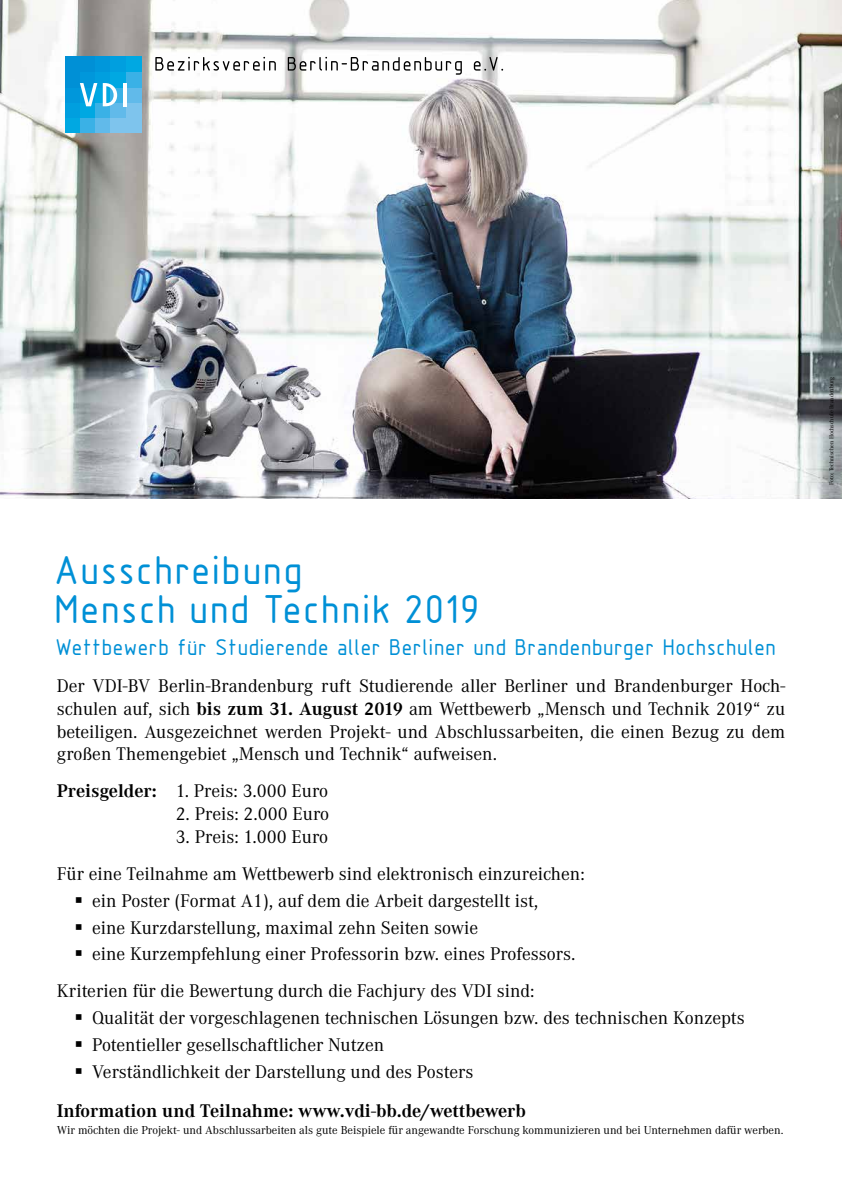
<style>
.page{position:relative;width:842px;height:1191px;background:#fff}
.page>*{position:absolute;margin:0;border:0;box-sizing:border-box;transform-origin:0 0}
.t1{font:41.8px/39.1px "Isonorm OT";letter-spacing:.075em;color:#0090d6}
.t2{font:23.7px "Isonorm OT";letter-spacing:.06em;color:#0090d6}
.t3{font:19px/22.8px "Corporate A";color:#000}
.t4{font:700 19px/39.4px "Corporate A";color:#000}
.t5{font:12px "Corporate A";color:#000}
.t6{font:6px "Corporate A";color:#000}
.s1{font-weight:700}
.s2{font-weight:400}
</style>
<div class="page">
<img style="left:0;top:0;width:842px;height:499px">
<div style="left:66px;top:117px;width:15px;height:15px;background:#00a8e2"></div>
<div style="left:81px;top:117px;width:15px;height:15px;background:#3ab1e6"></div>
<div style="left:96px;top:117px;width:15px;height:15px;background:#61baea"></div>
<div style="left:111px;top:117px;width:15px;height:15px;background:#7ec4ed"></div>
<div style="left:126px;top:117px;width:15px;height:15px;background:#7ec4ed"></div>
<div style="left:66px;top:102px;width:15px;height:15px;background:#009fdf"></div>
<div style="left:81px;top:102px;width:15px;height:15px;background:#00a8e2"></div>
<div style="left:96px;top:102px;width:15px;height:15px;background:#3ab1e6"></div>
<div style="left:111px;top:102px;width:15px;height:15px;background:#61baea"></div>
<div style="left:126px;top:102px;width:15px;height:15px;background:#7ec4ed"></div>
<div style="left:66px;top:87px;width:15px;height:15px;background:#0097db"></div>
<svg style="left:97px;top:87px;width:6px;height:15px"></svg>
<div style="left:111px;top:87px;width:15px;height:15px;background:#3ab1e6"></div>
<div style="left:126px;top:87px;width:15px;height:15px;background:#61baea"></div>
<div style="left:66px;top:72px;width:15px;height:15px;background:#0090d6"></div>
<div style="left:81px;top:72px;width:15px;height:15px;background:#0097db"></div>
<div style="left:96px;top:72px;width:15px;height:15px;background:#009fdf"></div>
<div style="left:111px;top:72px;width:15px;height:15px;background:#00a8e2"></div>
<div style="left:126px;top:72px;width:15px;height:15px;background:#3ab1e6"></div>
<div style="left:66px;top:57px;width:15px;height:15px;background:#0090d6"></div>
<div style="left:81px;top:57px;width:15px;height:15px;background:#0090d6"></div>
<div style="left:96px;top:57px;width:15px;height:15px;background:#0097db"></div>
<div style="left:111px;top:57px;width:15px;height:15px;background:#009fdf"></div>
<div style="left:126px;top:57px;width:15px;height:15px;background:#00a8e2"></div>
<svg style="left:80px;top:83px;width:17px;height:23px"></svg>
<svg style="left:103px;top:83px;width:14px;height:23px"></svg>
<hr style="left:123px;top:83px;width:3px;height:23px;background:#fff">
<svg style="left:155px;top:57px;width:121px;height:14px"></svg>
<svg style="left:288px;top:57px;width:174px;height:18px"></svg>
<svg style="left:474px;top:57px;width:29px;height:14px"></svg>
<h1 class="t1" style="left:57px;top:549px;width:425px">Ausschreibung<br>Mensch und Technik 2019</h1>
<p class="t2" style="left:57px;top:634px;width:721px">Wettbewerb für Studierende aller Berliner und Brandenburger Hochschulen</p>
<p class="t3" style="left:57px;top:675px;width:730px;text-align:justify">Der VDI-BV Berlin-Brandenburg ruft Studierende aller Berliner und Brandenburger Hoch&shy;schulen auf, sich <span class="s1">bis zum 31. August 2019</span> am Wettbewerb „Mensch und Technik 2019“ zu beteiligen. Ausgezeichnet werden Projekt- und Abschlussarbeiten, die einen Bezug zu dem großen Themengebiet „Mensch und Technik“ aufweisen.</p>
<p class="t3" style="left:57px;top:780px;width:273px"><span class="s1">Preisgelder:</span> 1. Preis: 3.000 Euro</p>
<p class="t3" style="left:176px;top:803px;width:155px">2. Preis: 2.000 Euro</p>
<p class="t3" style="left:57px;top:818px;width:529px;line-height:37px;text-indent:119px">3. Preis: 1.000 Euro<br>Für eine Teilnahme am Wettbewerb sind elektronisch einzureichen:</p>
<p class="t3" style="left:74px;top:889px;width:465px">▪ ein Poster (Format A1), auf dem die Arbeit dargestellt ist,</p>
<p class="t3" style="left:74px;top:916px;width:405px">▪ eine Kurzdarstellung, maximal zehn Seiten sowie</p>
<p class="t3" style="left:57px;top:936px;width:520px;line-height:37px;text-indent:18px">▪ eine Kurzempfehlung einer Professorin bzw. eines Professors.<br>Kriterien für die Bewertung durch die Fachjury des VDI sind:</p>
<p class="t3" style="left:74px;top:1006px;width:672px">▪ Qualität der vorgeschlagenen technischen Lösungen bzw. des technischen Konzepts</p>
<p class="t3" style="left:74px;top:1033px;width:311px">▪ Potentieller gesellschaftlicher Nutzen</p>
<p class="t4" style="left:57px;top:1052px;width:471px;text-indent:18px">▪ <span class="s2">Verständlichkeit der Darstellung und des Posters<br></span>Information und Teilnahme: www.vdi-bb.de/wettbewerb</p>
<p class="t5" style="left:57px;top:1123px;width:728px">Wir möchten die Projekt- und Abschlussarbeiten als gute Beispiele für angewandte Forschung kommunizieren und bei Unternehmen dafür werben.</p>
<p class="t6" style="left:828px;top:484px;width:109px;rotate:-90deg">Foto: Technischen Hochschule Brandenburg</p>
</div>
